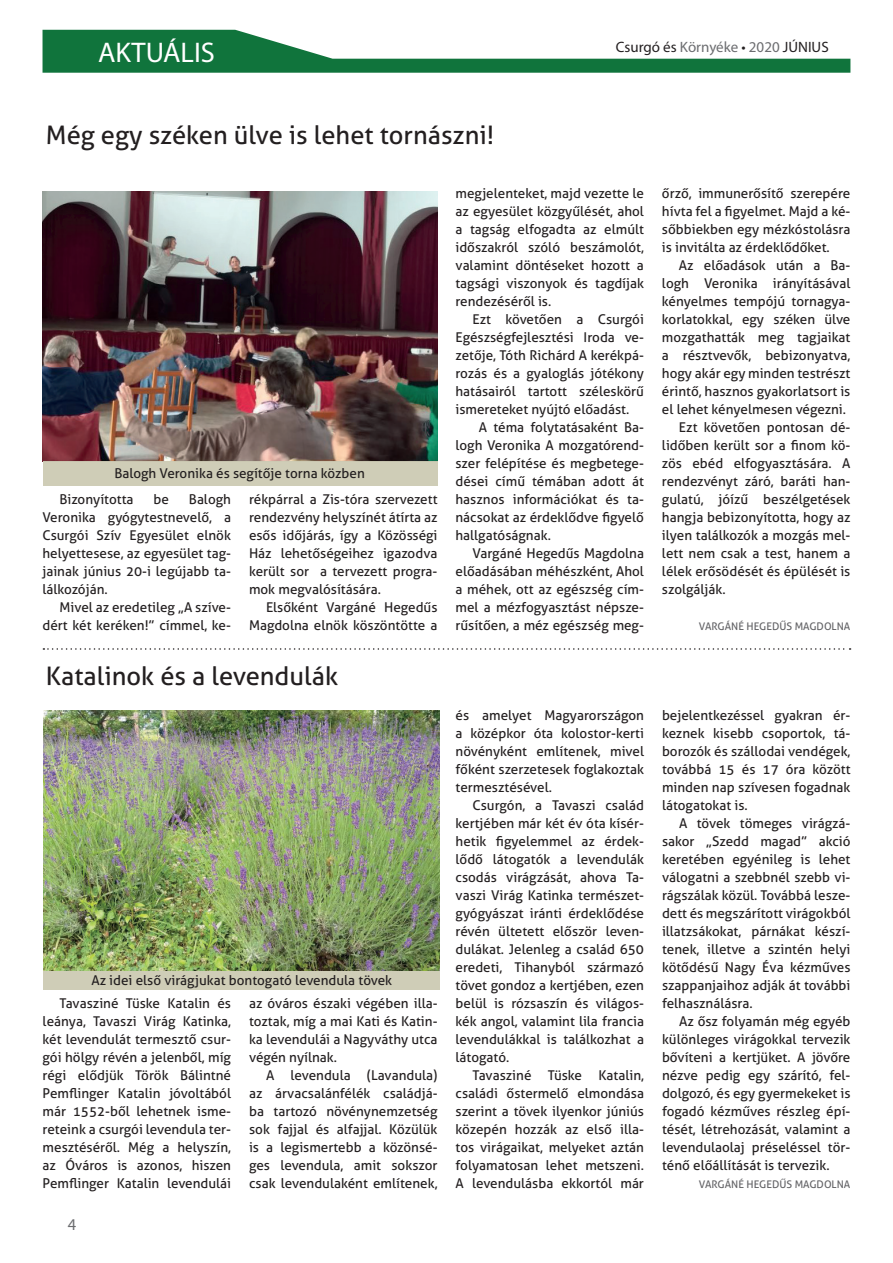
<style>
.page{position:relative;width:893px;height:1263px;background:#fff}
.page>*{position:absolute;margin:0;border:0;box-sizing:border-box;transform-origin:0 0}
.t1{font:28.5px "Myriad Pro";color:#fff}
.t2{font:25.5px "Aller";color:#231f20}
.t3{font:16.5px "Myriad Pro";color:#6c6d70}
.t4{font:15px "Myriad Pro";color:#231f20}
.t5{font:13.5px/18px "Aller";color:#231f20;text-align:justify}
.t6{font:10.5px "Aller";color:#636366}
.s1{color:#6c6d70}
</style>
<div class="page">
<svg style="left:43px;top:648px;width:808px;height:2px"></svg>
<svg style="left:43px;top:30px;width:807px;height:43px"></svg>
<img style="left:43px;top:191px;width:394px;height:270px">
<div style="left:43px;top:461px;width:394px;height:25px;background:#cdcbb4"></div>
<div style="left:43px;top:970px;width:397px;height:20px;background:#cdcbb4"></div>
<img style="left:43px;top:710px;width:396px;height:260px">
<h1 class="t1" style="left:98px;top:35px;width:118px">AKTUÁLIS</h1>
<h2 class="t2" style="left:46px;top:120px;width:450px">Még egy széken ülve is lehet tornászni!</h2>
<p class="t4" style="left:616px;top:38px;width:214px">Csurgó és <span class="s1">Környéke</span> • <span class="s1">2020</span> JÚNIUS</p>
<p class="t5" style="left:114px;top:464px;width:252px">Balogh Veronika és segítője torna közben</p>
<p class="t5" style="left:43px;top:490px;width:190px;text-indent:146px">Balogh Veronika gyógytestnevelő, a Csurgói Szív Egyesület elnök helyettesese, az egyesület tag&shy;jainak június 20-i legújabb ta&shy;lálkozóján.</p>
<p class="t5" style="left:43px;top:598px;width:190px;text-align:right">Mivel az eredetileg „A szíve&shy;dért két keréken!” címmel, ke-</p>
<p class="t5" style="left:60px;top:490px;width:76px">Bizonyította</p>
<p class="t5" style="left:154px;top:490px;width:17px">be</p>
<p class="t5" style="left:249px;top:490px;width:190px">rékpárral a Zis-tóra szervezett rendezvény helyszínét átírta az esős időjárás, így a Közösségi Ház lehetőségeihez igazodva került sor a tervezett progra&shy;mok megvalósítására.</p>
<p class="t5" style="left:249px;top:598px;width:190px;text-align:right">Elsőként Vargáné Hegedűs<br>Magdolna elnök köszöntötte a</p>
<h2 class="t2" style="left:46px;top:660px;width:294px">Katalinok és a levendulák</h2>
<p class="t5" style="left:60px;top:968px;width:334px;line-height:23.5px;text-indent:32px">Az idei első virágjukat bontogató levendula tövek<br>Tavasziné Tüske Katalin és</p>
<p class="t5" style="left:43px;top:1012px;width:190px">leánya, Tavaszi Virág Katinka, két levendulát termesztő csur&shy;gói hölgy révén a jelenből, míg régi elődjük Török Bálintné Pemflinger Katalin jóvoltából már 1552-ből lehetnek isme&shy;reteink a csurgói levendula ter&shy;mesztéséről. Még a helyszín, az Óváros is azonos, hiszen Pemflinger Katalin levendulái</p>
<p class="t5" style="left:249px;top:994px;width:190px">az óváros északi végében illa&shy;toztak, míg a mai Kati és Katin&shy;ka levendulái a Nagyváthy utca végén nyílnak.</p>
<p class="t5" style="left:249px;top:1066px;width:190px;text-indent:17px">A levendula (Lavandula) az árvacsalánfélék családjá&shy;ba tartozó növénynemzetség sok fajjal és alfajjal. Közülük is a legismertebb a közönsé&shy;ges levendula, amit sokszor csak levendulaként említenek,</p>
<p class="t3" style="left:68px;top:1214px;width:10px">4</p>
<p class="t5" style="left:455px;top:184px;width:190px">megjelenteket, majd vezette le az egyesület közgyűlését, ahol a tagság elfogadta az elmúlt időszakról szóló beszámolót, valamint döntéseket hozott a tagsági viszonyok és tagdíjak rendezéséről is.</p>
<p class="t5" style="left:455px;top:310px;width:190px;text-indent:17px">Ezt követően a Csurgói Egészségfejlesztési Iroda ve&shy;zetője, Tóth Richárd A kerékpá&shy;rozás és a gyaloglás jótékony hatásairól tartott széleskörű ismereteket nyújtó előadást.</p>
<p class="t5" style="left:455px;top:418px;width:190px;text-indent:23px">A téma folytatásaként Ba&shy;logh Veronika A mozgatórend&shy;szer felépítése és megbetege&shy;dései című témában adott át hasznos információkat és ta&shy;nácsokat az érdeklődve figyelő hallgatóságnak.</p>
<p class="t5" style="left:455px;top:544px;width:190px;text-indent:17px">Vargáné Hegedűs Magdolna előadásában méhészként, Ahol a méhek, ott az egészség cím&shy;mel a mézfogyasztást népsze&shy;rűsítően, a méz egészség meg-</p>
<p class="t5" style="left:456px;top:706px;width:190px">és amelyet Magyarországon a középkor óta kolostor-kerti növényként említenek, mivel főként szerzetesek foglakoztak termesztésével.</p>
<p class="t5" style="left:456px;top:796px;width:190px;text-indent:17px">Csurgón, a Tavaszi család kertjében már két év óta kísér&shy;hetik figyelemmel az érdek&shy;lődő látogatók a levendulák csodás virágzását, ahova Ta&shy;vaszi Virág Katinka természet&shy;gyógyászat iránti érdeklődése révén ültetett először leven&shy;dulákat. Jelenleg a család 650 eredeti, Tihanyból származó tövet gondoz a kertjében, ezen belül is rózsaszín és világos&shy;kék angol, valamint lila francia levendulákkal is találkozhat a látogató.</p>
<p class="t5" style="left:456px;top:1066px;width:190px;text-indent:17px">Tavasziné Tüske Katalin, családi őstermelő elmondása szerint a tövek ilyenkor júniús közepén hozzák az első illa&shy;tos virágaikat, melyeket aztán folyamatosan lehet metszeni.<br>A levendulásba ekkortól már</p>
<p class="t5" style="left:662px;top:184px;width:190px">őrző, immunerősítő szerepére hívta fel a figyelmet. Majd a ké&shy;sőbbiekben egy mézkóstolásra is invitálta az érdeklődőket.</p>
<p class="t5" style="left:679px;top:256px;width:173px">Az előadások után a Ba-</p>
<p class="t5" style="left:662px;top:274px;width:190px">logh Veronika irányításával</p>
<p class="t5" style="left:662px;top:292px;width:190px">kényelmes tempójú tornagya-</p>
<p class="t5" style="left:662px;top:310px;width:190px">korlatokkal, egy széken ülve</p>
<p class="t5" style="left:662px;top:328px;width:190px">mozgathatták meg tagjaikat</p>
<p class="t5" style="left:662px;top:346px;width:190px">a résztvevők, bebizonyatva,</p>
<p class="t5" style="left:662px;top:364px;width:190px">hogy akár egy minden testrészt</p>
<p class="t5" style="left:662px;top:382px;width:190px">érintő, hasznos gyakorlatsort is</p>
<p class="t5" style="left:662px;top:400px;width:186px">el lehet kényelmesen végezni.</p>
<p class="t5" style="left:679px;top:418px;width:173px">Ezt követően pontosan dé-</p>
<p class="t5" style="left:662px;top:436px;width:190px">lidőben került sor a finom kö-</p>
<p class="t5" style="left:662px;top:454px;width:190px">zös ebéd elfogyasztására. A</p>
<p class="t5" style="left:662px;top:472px;width:190px">rendezvényt záró, baráti han-</p>
<p class="t5" style="left:662px;top:490px;width:190px">gulatú, jóízű beszélgetések</p>
<p class="t5" style="left:662px;top:508px;width:190px">hangja bebizonyította, hogy az</p>
<p class="t5" style="left:662px;top:526px;width:190px">ilyen találkozók a mozgás mel-</p>
<p class="t5" style="left:662px;top:544px;width:190px">lett nem csak a test, hanem a</p>
<p class="t5" style="left:662px;top:562px;width:190px">lélek erősödését és épülését is</p>
<p class="t5" style="left:662px;top:580px;width:65px">szolgálják.</p>
<p class="t6" style="left:699px;top:620px;width:153px">VARGÁNÉ HEGEDŰS MAGDOLNA</p>
<p class="t5" style="left:662px;top:706px;width:190px">bejelentkezéssel gyakran ér&shy;keznek kisebb csoportok, tá&shy;borozók és szállodai vendégek, továbbá 15 és 17 óra között minden nap szívesen fogadnak látogatokat is.</p>
<p class="t5" style="left:662px;top:814px;width:190px;text-indent:17px">A tövek tömeges virágzá&shy;sakor „Szedd magad” akció keretében egyénileg is lehet válogatni a szebbnél szebb vi&shy;rágszálak közül. Továbbá lesze&shy;dett és megszárított virágokból illatzsákokat, párnákat készí&shy;tenek, illetve a szintén helyi kötődésű Nagy Éva kézműves szappanjaihoz adják át további felhasználásra.</p>
<p class="t5" style="left:662px;top:1012px;width:190px;text-indent:17px">Az ősz folyamán még egyéb különleges virágokkal tervezik bővíteni a kertjüket. A jövőre nézve pedig egy szárító, fel&shy;dolgozó, és egy gyermekeket is fogadó kézműves részleg épí&shy;tését, létrehozását, valamint a levendulaolaj préseléssel tör&shy;ténő előállítását is tervezik.</p>
<p class="t6" style="left:699px;top:1178px;width:153px">VARGÁNÉ HEGEDŰS MAGDOLNA</p>
</div>
